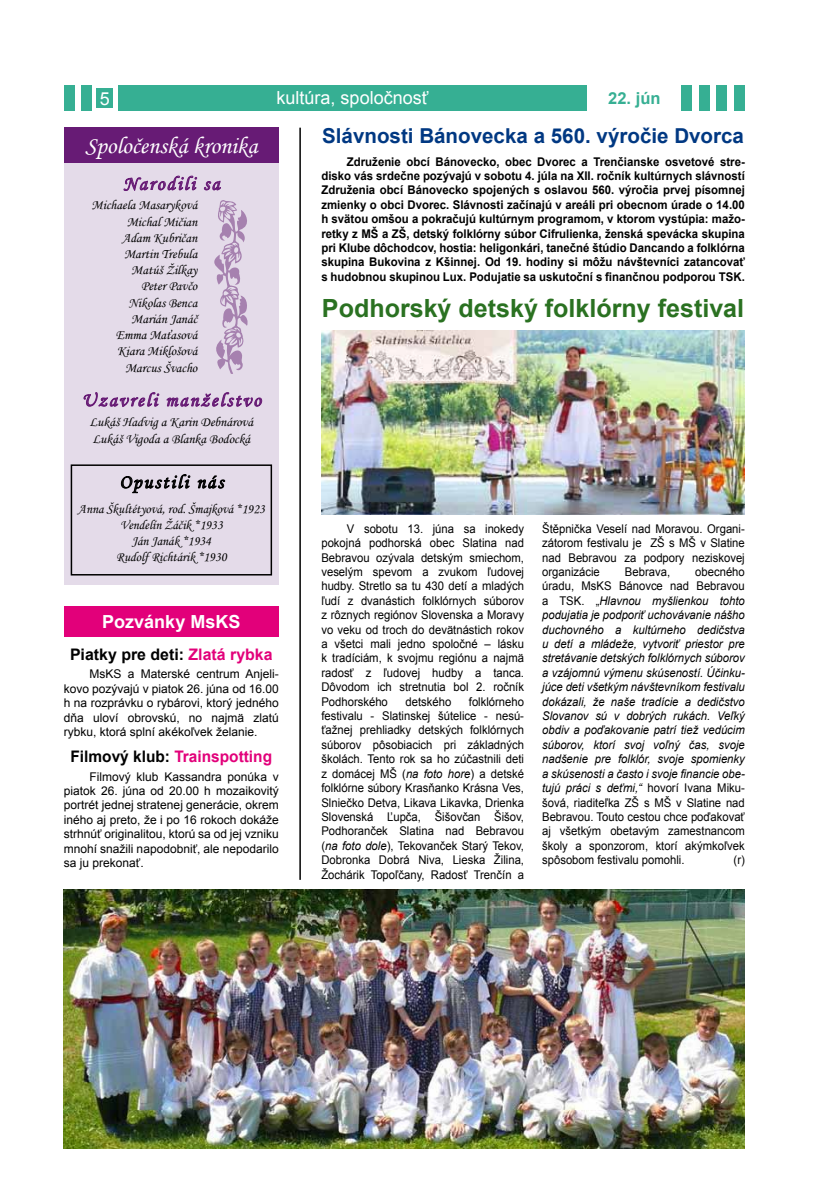
<style>
.page{position:relative;width:830px;height:1200px;background:#fff}
.page>*{position:absolute;margin:0;border:0;box-sizing:border-box;transform-origin:0 0}
.t1{font:700 25.05px "Arial";color:#2a7121}
.t2{font:24px "Monotype Corsiva";color:#fff}
.t3{font:700 20.55px "Arial";color:#003882}
.t4{font:19.5px "Monotype Corsiva";letter-spacing:.1em;color:#671b75}
.t5{font:19.5px "Monotype Corsiva";letter-spacing:.1em;color:#000}
.t6{font:18px "Arial";color:#fff}
.t7{font:700 18px "Arial";color:#fff}
.t8{font:700 16.5px "Arial";color:#36af93}
.t9{font:700 15.9px "Arial";color:#e2007a}
.t10{font:700 15.9px "Arial";color:#000}
.t11{font:13.5px/16.2px "Monotype Corsiva";color:#000;text-align:right}
.t12{font:12px/14.4px "Arial";color:#000;text-align:justify;scale:.94 1}
.t13{font:italic 12px/14.4px "Arial";color:#000;text-align:justify;scale:.94 1}
.t14{font:700 12px/14.4px "Arial";color:#000;text-align:justify;scale:.95 1}
.t15{font:12px/14.4px "Arial";color:#000;text-align:justify}
.s1{font-style:normal}
.s2{color:#e2007a}
.s3{color:#000}
.s4{font-style:italic}
</style>
<div class="page">
<div style="left:118px;top:85px;width:469px;height:26px;background:#36af93"></div>
<div style="left:698px;top:85px;width:11px;height:26px;background:#36af93"></div>
<div style="left:716px;top:85px;width:11px;height:26px;background:#36af93"></div>
<div style="left:733px;top:85px;width:11px;height:26px;background:#36af93"></div>
<div style="left:681px;top:85px;width:10px;height:26px;background:#36af93"></div>
<div style="left:64px;top:85px;width:11px;height:26px;background:#36af93"></div>
<div style="left:81px;top:85px;width:11px;height:26px;background:#36af93"></div>
<div style="left:96px;top:88px;width:17px;height:20px;background:#36af93"></div>
<div style="left:64px;top:163px;width:215px;height:421px;background:#e4dbe9"></div>
<div style="left:64px;top:128px;width:215px;height:35px;background:#671b75"></div>
<svg style="left:123px;top:175px;width:74px;height:16px"></svg>
<svg style="left:204px;top:180px;width:17px;height:11px"></svg>
<svg style="left:83px;top:392px;width:77px;height:15px"></svg>
<svg style="left:166px;top:392px;width:96px;height:15px"></svg>
<svg style="left:121px;top:474px;width:70px;height:20px"></svg>
<svg style="left:197px;top:475px;width:28px;height:14px"></svg>
<div style="left:71px;top:464px;width:201px;height:111px;border:2px solid #000"></div>
<svg style="left:214px;top:200px;width:34px;height:174px"></svg>
<hr style="left:299px;top:128px;width:2px;height:751px;background:#000">
<div style="left:64px;top:606px;width:215px;height:30px;background:#e2007a"></div>
<img style="left:321px;top:331px;width:423px;height:183px">
<img style="left:64px;top:889px;width:680px;height:259px">
<h3 class="t6" style="left:276px;top:86px;width:153px">kultúra, spoločnosť</h3>
<h3 class="t6" style="left:100px;top:87px;width:12px">5</h3>
<h3 class="t8" style="left:608px;top:87px;width:54px">22. jún</h3>
<h2 class="t2" style="left:85px;top:131px;width:174px">Spoločenská kronika</h2>
<h3 class="t4" style="left:123px;top:172px;width:98px">Narodili sa</h3>
<p class="t11" style="left:92px;top:197px;width:107px">Michaela Masaryková<br>Michal Mičian<br>Adam Kubričan<br>Martin Trebula<br>Matúš Žilkay<br>Peter Pavčo<br>Nikolas Benca<br>Marián Janáč<br>Emma Maťasová<br>Kiara Miklošová<br>Marcus Švacho</p>
<h3 class="t4" style="left:82px;top:388px;width:181px">Uzavreli manželstvo</h3>
<p class="t11" style="left:89px;top:414px;width:165px;text-align:left">Lukáš Hadvig a Karin Debnárová<br>Lukáš Vigoda a Blanka Bodocká</p>
<h3 class="t5" style="left:119px;top:470px;width:105px">Opustili nás</h3>
<p class="t11" style="left:78px;top:500px;width:188px;text-align:center">Anna Škultétyová, rod. Šmajková *1923<br>Vendelín Žáčik *1933<br>Ján Janák *1934<br>Rudolf Richtárik *1930</p>
<h3 class="t3" style="left:322px;top:122px;width:423px">Slávnosti Bánovecka a 560. výročie Dvorca</h3>
<p class="t14" style="left:321px;top:154px;width:447px;text-indent:26px">Združenie obcí Bánovecko, obec Dvorec a Trenčianske osvetové stre&shy;disko vás srdečne pozývajú v sobotu 4. júla na XII. ročník kultúrnych slávností Združenia obcí Bánovecko spojených s oslavou 560. výročia prvej písomnej zmienky o obci Dvorec. Slávnosti začínajú v areáli pri obecnom úrade o 14.00 h svätou omšou a pokračujú kultúrnym programom, v ktorom vystúpia: mažo&shy;retky z MŠ a ZŠ, detský folklórny súbor Cifrulienka, ženská spevácka skupina pri Klube dôchodcov, hostia: heligonkári, tanečné štúdio Dancando a folklórna skupina Bukovina z Kšinnej. Od 19. hodiny si môžu návštevníci zatancovať s hudobnou skupinou Lux. Podujatie sa uskutoční s finančnou podporou TSK.</p>
<h1 class="t1" style="left:322px;top:291px;width:423px">Podhorský detský folklórny festival</h1>
<p class="t12" style="left:542px;top:521px;width:217px">Štěpnička Veselí nad Moravou. Organi&shy;zátorom festivalu je ZŠ s MŠ v Slatine nad Bebravou za podpory neziskovej organizácie</p>
<p class="t12" style="left:321px;top:521px;width:217px;text-indent:26px">V sobotu 13. júna sa inokedy pokojná podhorská obec Slatina nad Bebravou ozývala detským smiechom, veselým spevom a zvukom ľudovej hudby. Stretlo sa tu 430 detí a mladých ľudí z dvanástich folklórnych súborov z rôznych regiónov Slovenska a Moravy vo veku od troch do devätnástich rokov a všetci mali jedno spoločné – lásku k tradíciám, k svojmu regiónu a najmä radosť z ľudovej hudby a tanca.<br>Dôvodom ich stretnutia bol 2. ročník Podhorského</p>
<p class="t13" style="left:542px;top:564px;width:217px;text-indent:153px"><span class="s1">obecného úradu, MsKS Bánovce nad Bebravou a TSK. „</span>Hlavnou myšlienkou tohto podujatia je podporiť uchovávanie nášho duchovného a kultúrneho dedičstva u detí a mládeže, vytvoriť priestor pre stretávanie detských folklórnych súborov a vzájomnú výmenu skúseností. Účinku&shy;júce deti všetkým návštevníkom festivalu dokázali, že naše tradície a dedičstvo Slovanov sú v dobrých rukách. Veľký obdiv a poďakovanie patrí tiež vedúcim súborov, ktorí svoj voľný čas, svoje nadšenie pre folklór, svoje spomienky a skúsenosti a často i svoje financie obe&shy;tujú práci s deťmi,“ <span class="s1">hovorí Ivana Miku&shy;šová, riaditeľka ZŠ s MŠ v Slatine nad Bebravou. Touto cestou chce poďakovať aj všetkým obetavým zamestnancom školy a sponzorom, ktorí akýmkoľvek spôsobom festivalu pomohli.</span></p>
<p class="t12" style="left:624px;top:564px;width:50px">Bebrava,</p>
<h3 class="t7" style="left:102px;top:609px;width:140px">Pozvánky MsKS</h3>
<h3 class="t10" style="left:70px;top:643px;width:204px">Piatky pre deti: <span class="s2">Zlatá rybka</span></h3>
<p class="t15" style="left:64px;top:667px;width:216px;text-indent:26px">MsKS a Materské centrum Anjeli&shy;kovo pozývajú v piatok 26. júna od 16.00 h na rozprávku o rybárovi, ktorý jedného dňa uloví obrovskú, no najmä zlatú rybku, ktorá splní akékoľvek želanie.</p>
<h3 class="t9" style="left:70px;top:745px;width:203px"><span class="s3">Filmový klub:</span> Trainspotting</h3>
<p class="t15" style="left:64px;top:769px;width:216px;text-indent:26px">Filmový klub Kassandra ponúka v piatok 26. júna od 20.00 h mozaikovitý portrét jednej stratenej generácie, okrem iného aj preto, že i po 16 rokoch dokáže strhnúť originalitou, ktorú sa od jej vzniku mnohí snažili napodobniť, ale nepodarilo sa ju prekonať.</p>
<p class="t12" style="left:321px;top:694px;width:217px;text-indent:147px">folklórneho festivalu - Slatinskej šútelice - nesú&shy;ťažnej prehliadky detských folklórnych súborov pôsobiacich pri základných školách. Tento rok sa ho zúčastnili deti z domácej MŠ (<span class="s4">na foto hore</span>) a detské folklórne súbory Krasňanko Krásna Ves, Slniečko Detva, Likava Likavka, Drienka Slovenská Ľupča, Šišovčan Šišov, Podhoranček Slatina nad Bebravou (<span class="s4">na foto dole</span>), Tekovanček Starý Tekov, Dobronka Dobrá Niva, Lieska Žilina, Žochárik Topoľčany, Radosť Trenčín a</p>
<p class="t12" style="left:405px;top:694px;width:50px">detského</p>
<p class="t12" style="left:733px;top:852px;width:13px">(r)</p>
</div>
